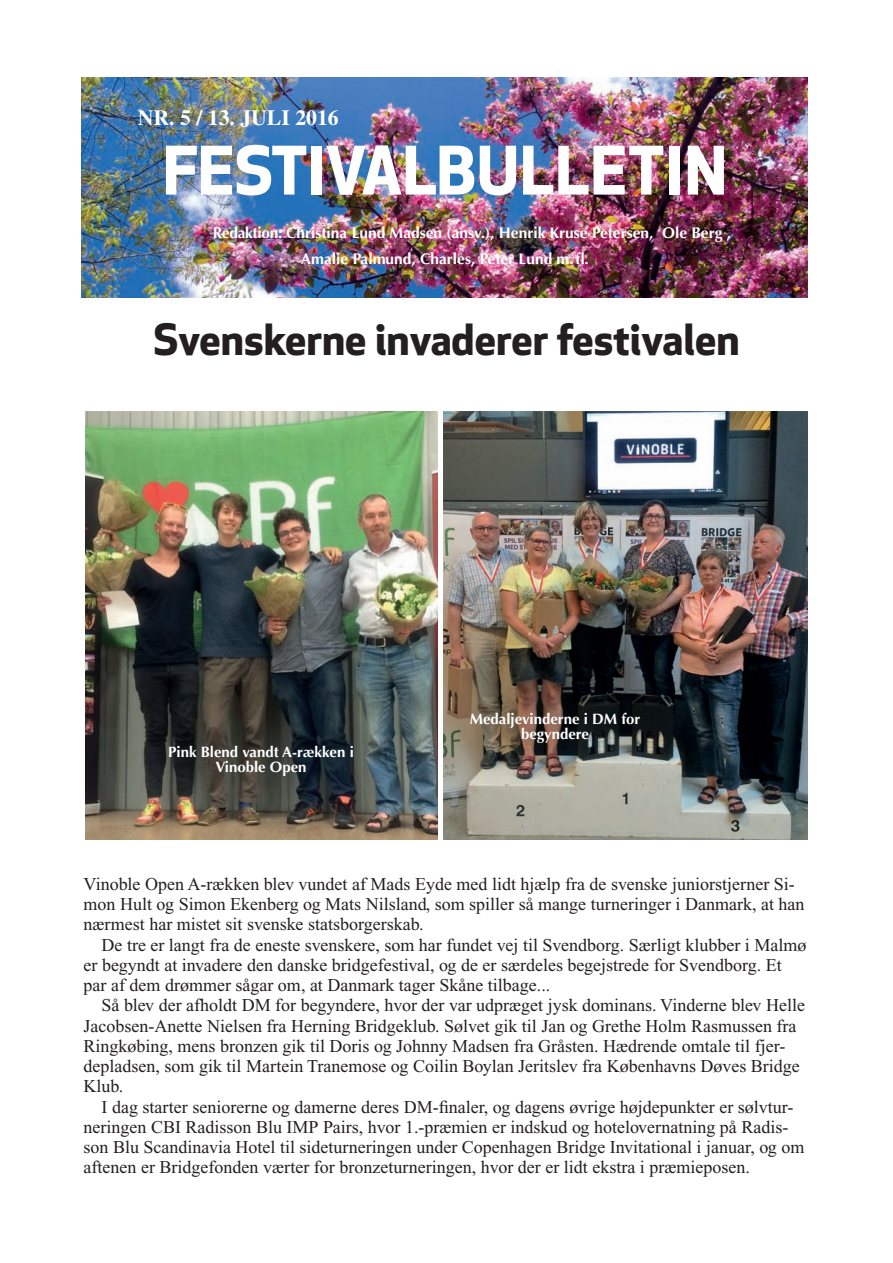
<style>
.page{position:relative;width:893px;height:1263px;background:#fff}
.page>*{position:absolute;margin:0;border:0;box-sizing:border-box;transform-origin:0 0}
.t1{font:700 65.25px "Apex New";color:#fff}
.t2{font:700 42px "Apex New";color:#231f20}
.t3{font:700 21.75px "Bridge";color:#fff}
.t4{font:18px/20.2px "Bridge";color:#231f20}
.t5{font:700 15.45px/26px "Optima";color:#fff}
.t6{font:700 15px/15px "Optima";color:#fff;text-align:center}
</style>
<div class="page">
<img style="left:82px;top:77px;width:726px;height:221px">
<img style="left:85px;top:412px;width:352px;height:427px">
<img style="left:443px;top:412px;width:364px;height:427px">
<p class="t3" style="left:138px;top:105px;width:202px">NR. 5 / 13. JULI 2016</p>
<h1 class="t1" style="left:163px;top:123px;width:565px">FESTIVALBULLETIN</h1>
<p class="t5" style="left:301px;top:220px;width:432px;text-indent:-88px">Redaktion: Christina Lund Madsen (ansv.), Henrik Kruse Petersen, Ole Berg ,<br>Amalie Palmund, Charles, Peter Lund m.fl.</p>
<h2 class="t2" style="left:154px;top:310px;width:587px">Svenskerne invaderer festivalen</h2>
<p class="t6" style="left:168px;top:745px;width:187px">Pink Blend vandt A-rækken i<br>Vinoble Open</p>
<p class="t6" style="left:470px;top:712px;width:172px">Medaljevinderne i DM for begyndere</p>
<p class="t4" style="left:84px;top:873px;width:722px">Vinoble Open A-rækken blev vundet af Mads Eyde med lidt hjælp fra de svenske juniorstjerner Si&shy;mon Hult og Simon Ekenberg og Mats Nilsland, som spiller så mange turneringer i Danmark, at han nærmest har mistet sit svenske statsborgerskab.</p>
<p class="t4" style="left:84px;top:934px;width:724px;text-indent:18px">De tre er langt fra de eneste svenskere, som har fundet vej til Svendborg. Særligt klubber i Malmø er begyndt at invadere den danske bridgefestival, og de er særdeles begejstrede for Svendborg. Et par af dem drømmer sågar om, at Danmark tager Skåne tilbage...</p>
<p class="t4" style="left:84px;top:995px;width:723px;text-indent:18px">Så blev der afholdt DM for begyndere, hvor der var udpræget jysk dominans. Vinderne blev Helle Jacobsen-Anette Nielsen fra Herning Bridgeklub. Sølvet gik til Jan og Grethe Holm Rasmussen fra Ringkøbing, mens bronzen gik til Doris og Johnny Madsen fra Gråsten. Hædrende omtale til fjer&shy;depladsen, som gik til Martein Tranemose og Coilin Boylan Jeritslev fra Københavns Døves Bridge Klub.</p>
<p class="t4" style="left:84px;top:1096px;width:722px;text-indent:18px">I dag starter seniorerne og damerne deres DM-finaler, og dagens øvrige højdepunkter er sølvtur&shy;neringen CBI Radisson Blu IMP Pairs, hvor 1.-præmien er indskud og hotelovernatning på Radis&shy;son Blu Scandinavia Hotel til sideturneringen under Copenhagen Bridge Invitational i januar, og om aftenen er Bridgefonden værter for bronzeturneringen, hvor der er lidt ekstra i præmieposen.</p>
</div>
